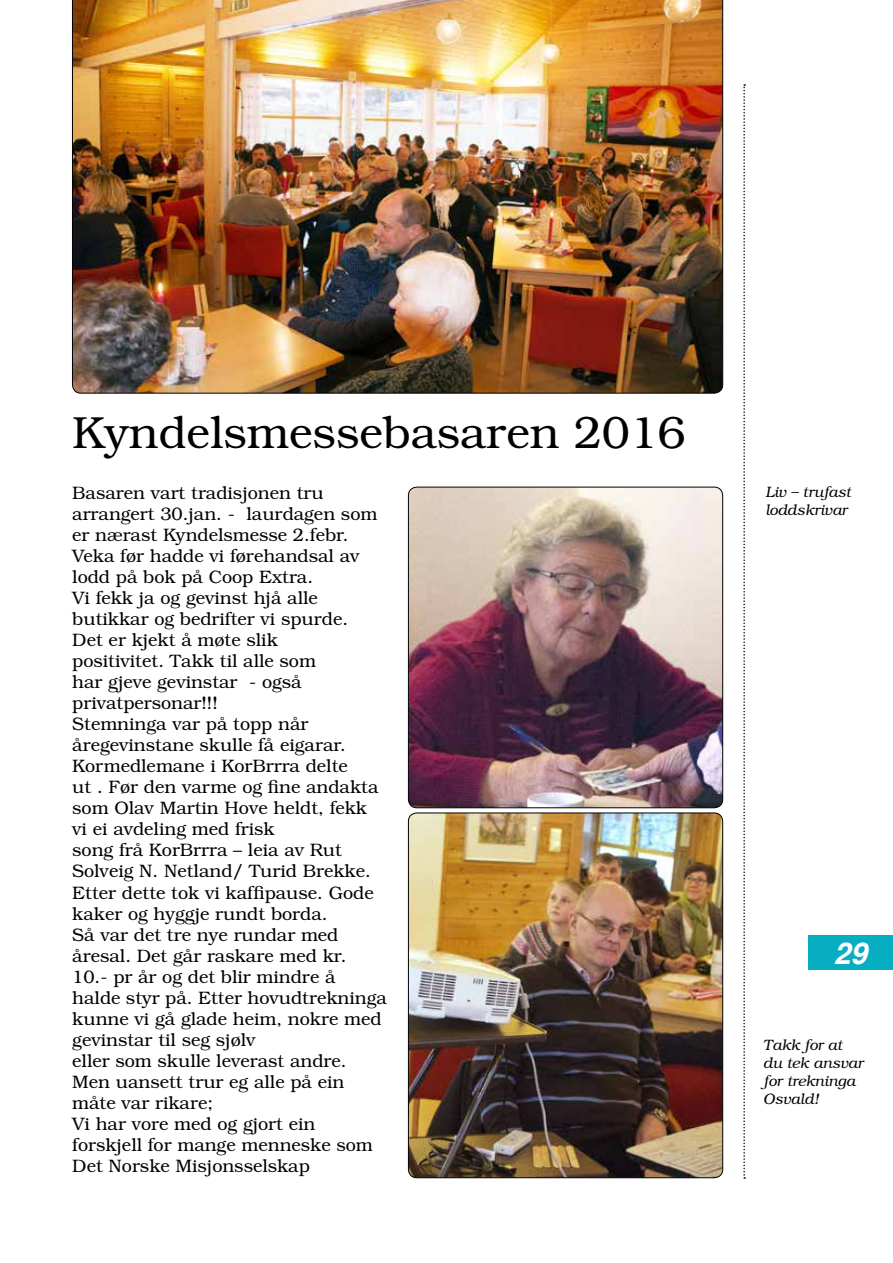
<style>
.page{position:relative;width:893px;height:1263px;background:#fff}
.page>*{position:absolute;margin:0;border:0;box-sizing:border-box;transform-origin:0 0}
.t1{font:300 45px "Bookman Std";color:#000}
.t2{font:italic 700 30px "Helvetica";color:#fff}
.t3{font:300 18px/21px "Bookman Std";color:#000}
.t4{font:italic 300 15px/18px "Bookman Std";color:#000}
</style>
<div class="page">
<svg style="left:743px;top:84px;width:2px;height:1095px"></svg>
<div style="left:808px;top:935px;width:85px;height:34px;background:#07adc0"></div>
<img style="left:409px;top:487px;width:314px;height:321px">
<div style="left:408px;top:487px;width:315px;height:321px;border:1px solid #000;border-radius:9px"></div>
<img style="left:408px;top:813px;width:315px;height:365px">
<div style="left:408px;top:813px;width:315px;height:365px;border:1px solid #000;border-radius:9px"></div>
<img style="left:72px;top:0;width:651px;height:393px">
<h1 class="t1" style="left:72px;top:407px;width:615px">Kyndelsmessebasaren 2016</h1>
<p class="t3" style="left:72px;top:483px;width:316px">Basaren vart tradisjonen tru arrangert 30.jan. - laurdagen som er nærast Kyndelsmesse 2.febr.<br>Veka før hadde vi førehandsal av lodd på bok på Coop Extra.<br>Vi fekk ja og gevinst hjå alle butikkar og bedrifter vi spurde.<br>Det er kjekt å møte slik<br>positivitet. Takk til alle som<br>har gjeve gevinstar - også privatpersonar!!!<br>Stemninga var på topp når åregevinstane skulle få eigarar.<br>Kormedlemane i KorBrrra delte<br>ut . Før den varme og fine andakta som Olav Martin Hove heldt, fekk<br>vi ei avdeling med frisk<br>song frå KorBrrra – leia av Rut<br>Solveig N. Netland/ Turid Brekke.<br>Etter dette tok vi kaffipause. Gode kaker og hyggje rundt borda.<br>Så var det tre nye rundar med åresal. Det går raskare med kr.<br>10.- pr år og det blir mindre å halde styr på. Etter hovudtrekninga kunne vi gå glade heim, nokre med gevinstar til seg sjølv<br>eller som skulle leverast andre.<br>Men uansett trur eg alle på ein måte var rikare;<br>Vi har vore med og gjort ein forskjell for mange menneske som<br>Det Norske Misjonsselskap</p>
<p class="t4" style="left:765px;top:483px;width:87px">Liv – trufast loddskrivar</p>
<h2 class="t2" style="left:834px;top:928px;width:35px">29</h2>
<p class="t4" style="left:763px;top:1036px;width:102px">Takk for at du tek ansvar for trekninga<br>Osvald!</p>
</div>
